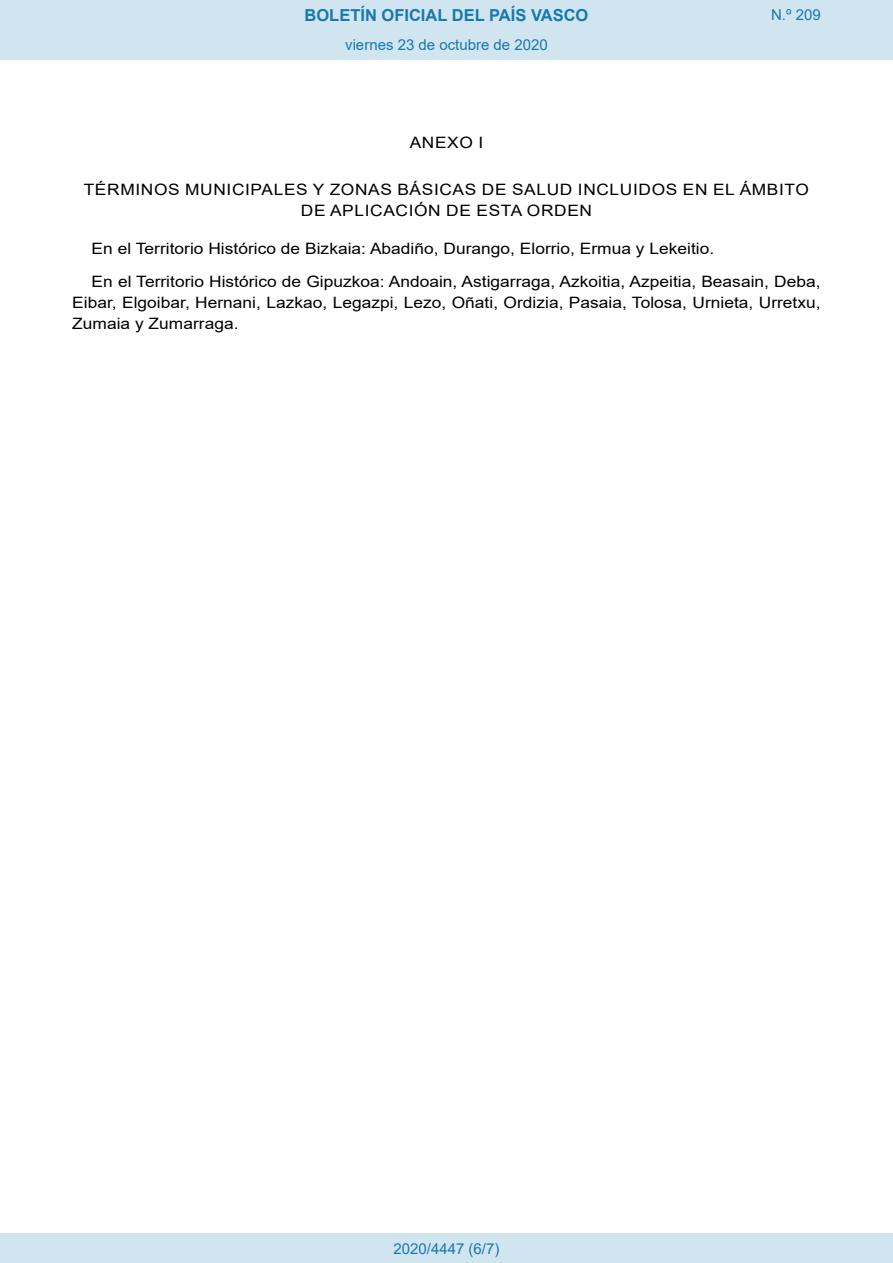
<style>
.page{position:relative;width:893px;height:1263px;background:#fff}
.page>*{position:absolute;margin:0;border:0;box-sizing:border-box;transform-origin:0 0}
.t1{font:700 16.5px "Arial";color:#1879ad}
.BOPVDetalle{font:15.6px/21px "Arial";color:#000;text-align:justify;scale:1.11 1}
.BOPVClave{font:15.6px/21px "Arial";letter-spacing:.035em;color:#000;text-align:center;scale:1.11 1}
.Paginacion_Centro{font:15px "Arial";color:#1879ad}
</style>
<div class="page">
<div style="left:0;top:0;width:893px;height:60px;background:#d0e5f0"></div>
<div style="left:0;top:1233px;width:893px;height:30px;background:#d0e5f0"></div>
<p class="t1" style="left:305px;top:3px;width:285px">BOLETÍN OFICIAL DEL PAÍS VASCO</p>
<p class="Paginacion_Centro" style="left:345px;top:35px;width:204px">viernes 23 de octubre de 2020</p>
<p class="Paginacion_Centro" style="left:771px;top:5px;width:51px">N.º 209</p>
<p class="BOPVClave" style="left:410px;top:132px;width:68px">ANEXO I</p>
<p class="BOPVClave" style="left:84px;top:179px;width:655px">TÉRMINOS MUNICIPALES Y ZONAS BÁSICAS DE SALUD INCLUIDOS EN EL ÁMBITO<br>DE APLICACIÓN DE ESTA ORDEN</p>
<p class="BOPVDetalle" style="left:92px;top:238px;width:562px">En el Territorio Histórico de Bizkaia: Abadiño, Durango, Elorrio, Ermua y Lekeitio.</p>
<p class="BOPVDetalle" style="left:72px;top:271px;width:676px;text-indent:19px">En el Territorio Histórico de Gipuzkoa: Andoain, Astigarraga, Azkoitia, Azpeitia, Beasain, Deba, Eibar, Elgoibar, Hernani, Lazkao, Legazpi, Lezo, Oñati, Ordizia, Pasaia, Tolosa, Urnieta, Urretxu, Zumaia y Zumarraga.</p>
<p class="Paginacion_Centro" style="left:393px;top:1238px;width:107px">2020/4447 (6/7)</p>
</div>
